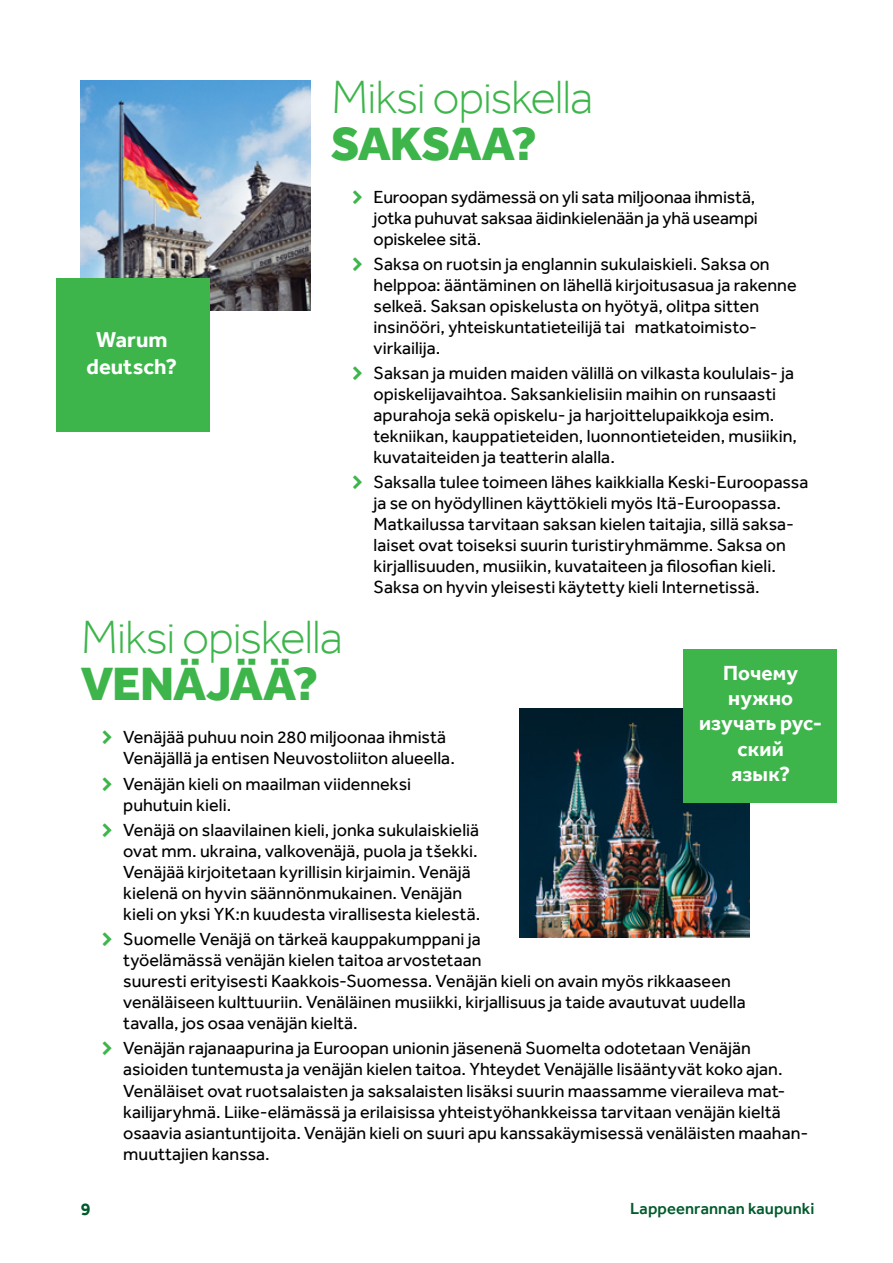
<style>
.page{position:relative;width:893px;height:1263px;background:#fff}
.page>*{position:absolute;margin:0;border:0;box-sizing:border-box;transform-origin:0 0}
.t1{font:300 48px "Effra";letter-spacing:-.025em;color:#3db54b}
.t2{font:800 48px "Effra";letter-spacing:-.025em;color:#3db54b}
.t3{font:700 22.2px/26.5px "Effra";color:#fff;text-align:center}
.t4{font:700 21px/25.2px "Effra";letter-spacing:.005em;color:#fff;text-align:center}
.t5{font:18px/21px "Effra";color:#000}
.t6{font:700 18px "Effra";color:#005a2c}
.t7{font:500 16.5px "Effra";letter-spacing:.005em;color:#005a2c}
</style>
<div class="page">
<img style="left:81px;top:81px;width:229px;height:229px">
<div style="left:56px;top:279px;width:154px;height:153px;background:#3db54b"></div>
<img style="left:520px;top:708px;width:229px;height:230px">
<div style="left:683px;top:649px;width:154px;height:154px;background:#3db54b"></div>
<p class="t3" style="left:86px;top:326px;width:92px">Warum deutsch?</p>
<h1 class="t1" style="left:331px;top:68px;width:264px">Miksi opiskella</h1>
<h1 class="t2" style="left:331px;top:115px;width:208px">SAKSAA?</h1>
<p class="t5" style="left:374px;top:186px;width:386px">Euroopan sydämessä on yli sata miljoonaa ihmistä, jotka puhuvat saksaa äidinkielenään ja yhä useampi opiskelee sitä.</p>
<p class="t5" style="left:374px;top:253px;width:425px">Saksa on ruotsin ja englannin sukulaiskieli. Saksa on helppoa: ääntäminen on lähellä kirjoitusasua ja rakenne selkeä. Saksan opiskelusta on hyötyä, olitpa sitten insinööri, yhteiskuntatieteilijä tai matkatoimisto&shy;virkailija.</p>
<p class="t5" style="left:374px;top:362px;width:425px">Saksan ja muiden maiden välillä on vilkasta koululais- ja opiskelijavaihtoa. Saksankielisiin maihin on runsaasti apurahoja sekä opiskelu- ja harjoittelupaikkoja esim. tekniikan, kauppatieteiden, luonnontieteiden, musiikin, kuvataiteiden ja teatterin alalla.</p>
<p class="t5" style="left:374px;top:472px;width:436px">Saksalla tulee toimeen lähes kaikkialla Keski-Euroopassa ja se on hyödyllinen käyttökieli myös Itä-Euroopassa.<br>Matkailussa tarvitaan saksan kielen taitajia, sillä saksa&shy;laiset ovat toiseksi suurin turistiryhmämme. Saksa on kirjallisuuden, musiikin, kuvataiteen ja filosofian kieli.<br>Saksa on hyvin yleisesti käytetty kieli Internetissä.</p>
<h1 class="t1" style="left:81px;top:608px;width:264px">Miksi opiskella</h1>
<h1 class="t2" style="left:81px;top:655px;width:239px">VENÄJÄÄ?</h1>
<p class="t5" style="left:123px;top:727px;width:333px">Venäjää puhuu noin 280 miljoonaa ihmistä<br>Venäjällä ja entisen Neuvostoliiton alueella.</p>
<p class="t5" style="left:123px;top:773px;width:289px">Venäjän kieli on maailman viidenneksi puhutuin kieli.</p>
<p class="t5" style="left:123px;top:819px;width:359px">Venäjä on slaavilainen kieli, jonka sukulaiskieliä ovat mm. ukraina, valkovenäjä, puola ja tšekki.<br>Venäjää kirjoitetaan kyrillisin kirjaimin. Venäjä kielenä on hyvin säännönmukainen. Venäjän kieli on yksi YK:n kuudesta virallisesta kielestä.</p>
<p class="t5" style="left:123px;top:928px;width:624px">Suomelle Venäjä on tärkeä kauppakumppani ja<br>työelämässä venäjän kielen taitoa arvostetaan<br>suuresti erityisesti Kaakkois-Suomessa. Venäjän kieli on avain myös rikkaaseen venäläiseen kulttuuriin. Venäläinen musiikki, kirjallisuus ja taide avautuvat uudella tavalla, jos osaa venäjän kieltä.</p>
<p class="t5" style="left:123px;top:1038px;width:684px">Venäjän rajanaapurina ja Euroopan unionin jäsenenä Suomelta odotetaan Venäjän asioiden tuntemusta ja venäjän kielen taitoa. Yhteydet Venäjälle lisääntyvät koko ajan.<br>Venäläiset ovat ruotsalaisten ja saksalaisten lisäksi suurin maassamme vieraileva mat&shy;kailijaryhmä. Liike-elämässä ja erilaisissa yhteistyöhankkeissa tarvitaan venäjän kieltä osaavia asiantuntijoita. Venäjän kieli on suuri apu kanssakäymisessä venäläisten maahan&shy;muuttajien kanssa.</p>
<p class="t4" style="left:699px;top:660px;width:125px">Почему нужно изучать рус&shy;ский<br>язык?</p>
<p class="t6" style="left:81px;top:1199px;width:11px">9</p>
<p class="t7" style="left:630px;top:1199px;width:186px">Lappeenrannan kaupunki</p>
</div>
